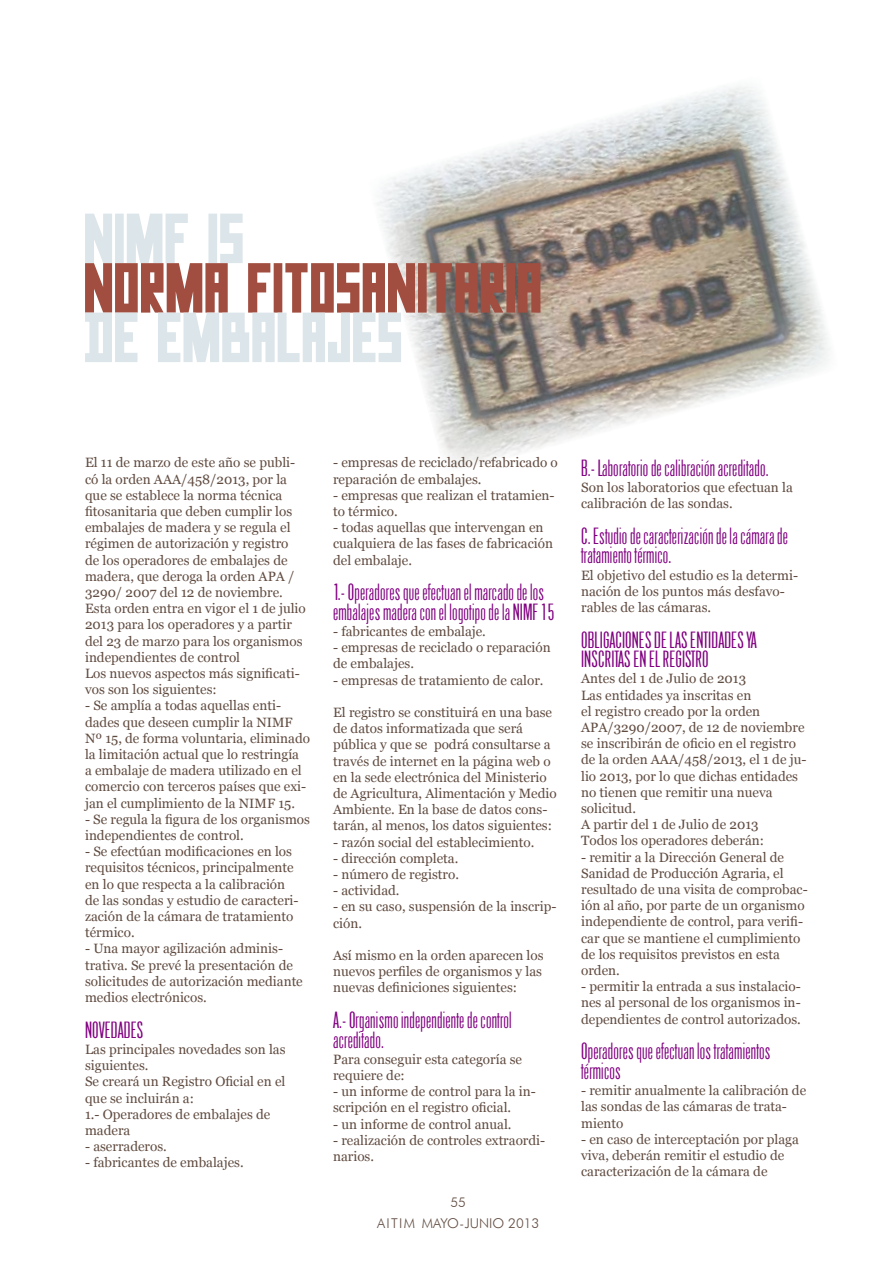
<style>
.page{position:relative;width:893px;height:1263px;background:#fff}
.page>*{position:absolute;margin:0;border:0;box-sizing:border-box;transform-origin:0 0}
.t1{font:21px/19.5px "Arizona";color:#800080}
.t2{font:13.5px/16.2px "Georgia";color:#604b40}
.t3{font:300 13.5px/20.2px "Futura BT";color:#604b40;text-align:center}
</style>
<div class="page">
<img style="left:377px;top:86px;width:453px;height:377px">
<svg style="left:85px;top:214px;width:455px;height:148px"></svg>
<p class="t2" style="left:85px;top:455px;width:222px">El 11 de marzo de este año se publi&shy;có la orden AAA/458/2013, por la que se establece la norma técnica fitosanitaria que deben cumplir los embalajes de madera y se regula el régimen de autorización y registro de los operadores de embalajes de madera, que deroga la orden APA /<br>3290/ 2007 del 12 de noviembre.<br>Esta orden entra en vigor el 1 de julio<br>2013 para los operadores y a partir del 23 de marzo para los organismos independientes de control<br>Los nuevos aspectos más significati&shy;vos son los siguientes:</p>
<p class="t2" style="left:85px;top:698px;width:226px">- Se amplía a todas aquellas enti&shy;dades que deseen cumplir la NIMF Nº 15, de forma voluntaria, eliminado la limitación actual que lo restringía<br>a embalaje de madera utilizado en el comercio con terceros países que exi&shy;jan el cumplimiento de la NIMF 15.</p>
<p class="t2" style="left:85px;top:811px;width:226px">- Se regula la figura de los organismos independientes de control.</p>
<p class="t2" style="left:85px;top:843px;width:215px">- Se efectúan modificaciones en los requisitos técnicos, principalmente en lo que respecta a la calibración de las sondas y estudio de caracteri&shy;zación de la cámara de tratamiento térmico.</p>
<p class="t2" style="left:85px;top:941px;width:219px">- Una mayor agilización adminis&shy;trativa. Se prevé la presentación de solicitudes de autorización mediante medios electrónicos.</p>
<h1 class="t1" style="left:85px;top:1020px;width:60px">NOVEDADES</h1>
<p class="t2" style="left:85px;top:1041px;width:202px">Las principales novedades son las siguientes.<br>Se creará un Registro Oficial en el que se incluirán a:<br>1.- Operadores de embalajes de madera</p>
<p class="t2" style="left:85px;top:1138px;width:83px">- aserraderos.</p>
<p class="t2" style="left:85px;top:1154px;width:160px">- fabricantes de embalajes.</p>
<p class="t2" style="left:333px;top:455px;width:226px">- empresas de reciclado/refabricado o reparación de embalajes.</p>
<p class="t2" style="left:333px;top:487px;width:223px">- empresas que realizan el tratamien&shy;to térmico.</p>
<p class="t2" style="left:333px;top:519px;width:221px">- todas aquellas que intervengan en cualquiera de las fases de fabricación del embalaje.</p>
<h1 class="t1" style="left:333px;top:583px;width:223px">1.- Operadores que efectuan el marcado de los embalajes madera con el logotipo de la NIMF 15</h1>
<p class="t2" style="left:333px;top:623px;width:154px">- fabricantes de embalaje.</p>
<p class="t2" style="left:333px;top:639px;width:219px">- empresas de reciclado o reparación de embalajes.</p>
<p class="t2" style="left:333px;top:672px;width:212px">- empresas de tratamiento de calor.</p>
<p class="t2" style="left:333px;top:704px;width:225px">El registro se constituirá en una base de datos informatizada que será pública y que se podrá consultarse a través de internet en la página web o en la sede electrónica del Ministerio de Agricultura, Alimentación y Medio Ambiente. En la base de datos cons&shy;tarán, al menos, los datos siguientes:</p>
<p class="t2" style="left:333px;top:834px;width:203px">- razón social del establecimiento.</p>
<p class="t2" style="left:333px;top:850px;width:127px">- dirección completa.</p>
<p class="t2" style="left:333px;top:866px;width:127px">- número de registro.</p>
<p class="t2" style="left:333px;top:882px;width:68px">- actividad.</p>
<p class="t2" style="left:333px;top:899px;width:225px">- en su caso, suspensión de la inscrip&shy;ción.</p>
<p class="t2" style="left:333px;top:947px;width:212px;text-align:justify">Así mismo en la orden aparecen los nuevos perfiles de organismos y las nuevas definiciones siguientes:</p>
<h1 class="t1" style="left:333px;top:1011px;width:180px">A.- Organismo independiente de control acreditado.</h1>
<p class="t2" style="left:333px;top:1051px;width:190px">Para conseguir esta categoría se requiere de:</p>
<p class="t2" style="left:333px;top:1083px;width:204px">- un informe de control para la in&shy;scripción en el registro oficial.</p>
<p class="t2" style="left:333px;top:1116px;width:180px">- un informe de control anual.</p>
<p class="t2" style="left:333px;top:1132px;width:214px">- realización de controles extraordi&shy;narios.</p>
<p class="t3" style="left:377px;top:1192px;width:164px">55<br>AI TI M MAYO-JUNIO 2013</p>
<h1 class="t1" style="left:581px;top:459px;width:189px">B.- Laboratorio de calibración acreditado.</h1>
<p class="t2" style="left:581px;top:479px;width:213px">Son los laboratorios que efectuan la calibración de las sondas.</p>
<h1 class="t1" style="left:581px;top:527px;width:209px">C. Estudio de caracterización de la cámara de tratamiento térmico.</h1>
<p class="t2" style="left:581px;top:567px;width:218px">El objetivo del estudio es la determi&shy;nación de los puntos más desfavo&shy;rables de las cámaras.</p>
<h1 class="t1" style="left:581px;top:630px;width:177px">OBLIGACIONES DE LAS ENTIDADES YA<br>INSCRITAS EN EL REGISTRO</h1>
<p class="t2" style="left:581px;top:671px;width:227px">Antes del 1 de Julio de 2013<br>Las entidades ya inscritas en<br>el registro creado por la orden<br>APA/3290/2007, de 12 de noviembre se inscribirán de oficio en el registro de la orden AAA/458/2013, el 1 de ju&shy;lio 2013, por lo que dichas entidades no tienen que remitir una nueva solicitud.<br>A partir del 1 de Julio de 2013<br>Todos los operadores deberán:</p>
<p class="t2" style="left:581px;top:849px;width:228px">- remitir a la Dirección General de<br>Sanidad de Producción Agraria, el resultado de una visita de comprobac&shy;ión al año, por parte de un organismo independiente de control, para verifi&shy;car que se mantiene el cumplimiento de los requisitos previstos en esta orden.</p>
<p class="t2" style="left:581px;top:978px;width:221px;text-align:justify">- permitir la entrada a sus instalacio&shy;nes al personal de los organismos in&shy;dependientes de control autorizados.</p>
<h1 class="t1" style="left:581px;top:1042px;width:191px">Operadores que efectuan los tratamientos térmicos</h1>
<p class="t2" style="left:581px;top:1082px;width:227px">- remitir anualmente la calibración de las sondas de las cámaras de trata&shy;miento</p>
<p class="t2" style="left:581px;top:1131px;width:219px">- en caso de interceptación por plaga viva, deberán remitir el estudio de caracterización de la cámara de</p>
</div>
